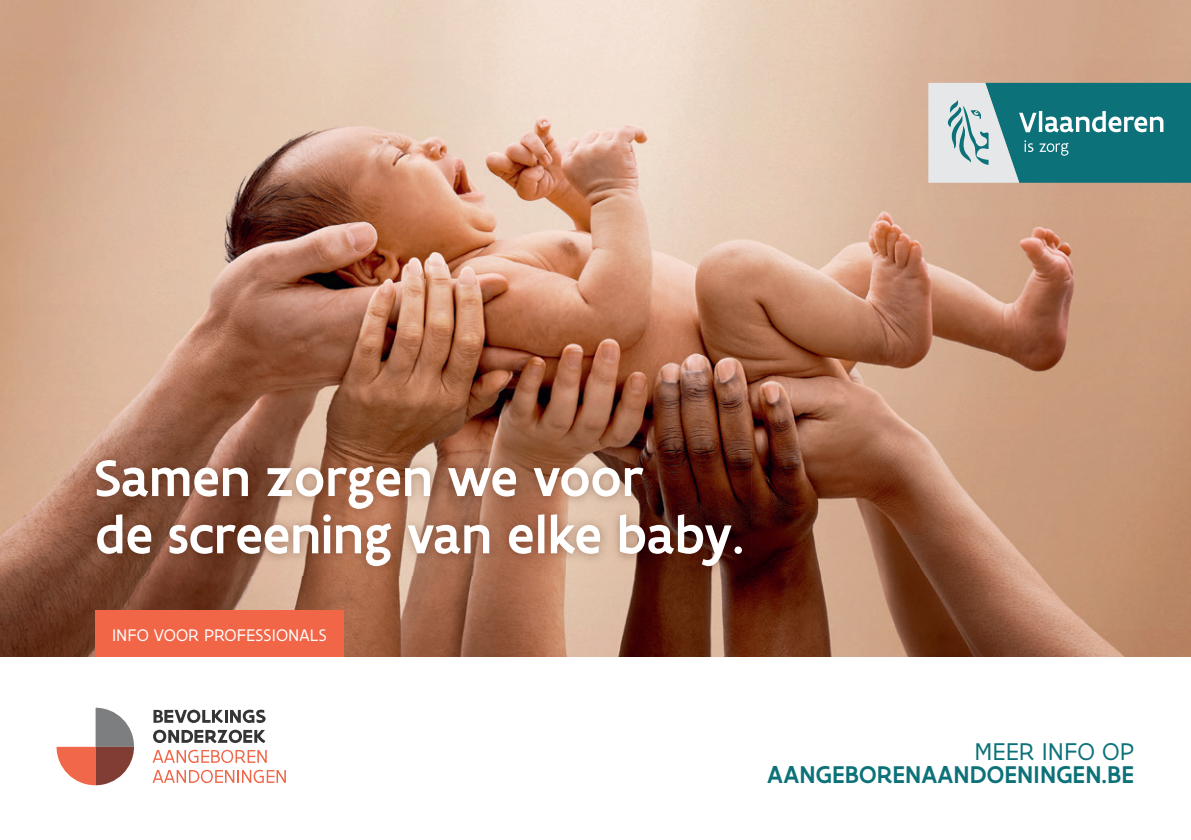
<style>
.page{position:relative;width:1191px;height:840px;background:#fff}
.page>*{position:absolute;margin:0;border:0;box-sizing:border-box;transform-origin:0 0}
.t1{font:500 55px/57.2px "Flanders Art Sans";color:#fff}
.t2{font:500 26px "Flanders Art Sans";letter-spacing:.005em;color:#0c7178}
.t3{font:26px "Flanders Art Sans";letter-spacing:.005em;color:#0c7178}
.t4{font:18px "Flanders Art Sans";letter-spacing:.005em;color:#fff}
</style>
<div class="page">
<img style="left:0;top:0;width:1191px;height:657px">
<svg style="left:928px;top:83px;width:263px;height:100px;background:#50969b"></svg>
<img style="left:86px;top:450px;width:665px;height:125px">
<div style="left:95px;top:610px;width:249px;height:48px;background:#f26648"></div>
<div style="left:0;top:657px;width:1191px;height:182px;background:#fff"></div>
<svg style="left:153px;top:709px;width:112px;height:13px"></svg>
<svg style="left:153px;top:729px;width:112px;height:13px"></svg>
<svg style="left:153px;top:749px;width:114px;height:13px"></svg>
<svg style="left:153px;top:769px;width:133px;height:13px"></svg>
<svg style="left:57px;top:707px;width:77px;height:77px"></svg>
<p class="t1" style="left:95px;top:448px;width:650px">Samen zorgen we voor<br>de screening van elke baby.</p>
<p class="t4" style="left:112px;top:624px;width:216px">INFO VOOR PROFESSIONALS</p>
<p class="t3" style="left:974px;top:735px;width:161px">MEER INFO OP</p>
<p class="t2" style="left:767px;top:758px;width:368px">AANGEBORENAANDOENINGEN.BE</p>
</div>
